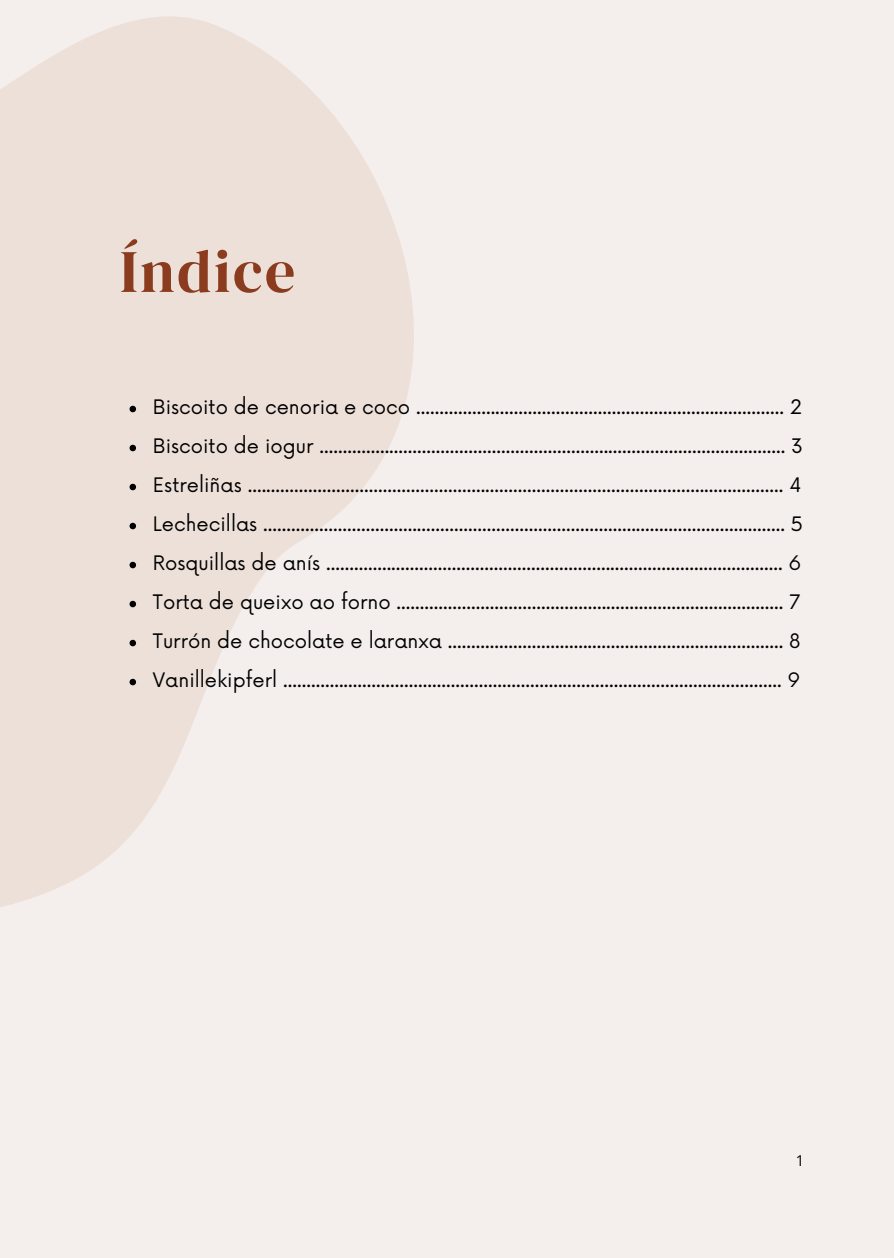
<style>
.page{position:relative;width:894px;height:1258px;background:#fff}
.page>*{position:absolute;margin:0;border:0;box-sizing:border-box;transform-origin:0 0}
.t1{font:60.3px "DM Serif Display";letter-spacing:.035em;color:#8b3b1e}
.t2{font:19.5px "Now";color:#000}
.t3{font:15px "Open Sans";color:#000}
</style>
<div class="page">
<div style="left:0;top:0;width:893px;height:1258px;background:#f4efed"></div>
<svg style="left:0;top:16px;width:414px;height:891px;fill:#ede0d9"></svg>
<svg style="left:129px;top:406px;width:7px;height:6px"></svg>
<svg style="left:129px;top:445px;width:7px;height:6px"></svg>
<svg style="left:129px;top:484px;width:7px;height:6px"></svg>
<svg style="left:129px;top:523px;width:7px;height:6px"></svg>
<svg style="left:129px;top:562px;width:7px;height:6px"></svg>
<svg style="left:129px;top:601px;width:7px;height:6px"></svg>
<svg style="left:129px;top:640px;width:7px;height:6px"></svg>
<svg style="left:129px;top:679px;width:7px;height:6px"></svg>
<p class="t1" style="left:120px;top:229px;width:177px">Índice</p>
<h1 class="t2" style="left:153px;top:396px;width:650px">Biscoito de cenoria e coco ............................................................................... 2</h1>
<p class="t2" style="left:153px;top:435px;width:651px">Biscoito de iogur .................................................................................................... 3</p>
<p class="t2" style="left:153px;top:474px;width:650px">Estreliñas ................................................................................................................... 4</p>
<p class="t2" style="left:153px;top:513px;width:651px">Lechecillas ................................................................................................................ 5</p>
<p class="t2" style="left:153px;top:552px;width:650px">Rosquillas de anís .................................................................................................. 6</p>
<p class="t2" style="left:153px;top:591px;width:649px">Torta de queixo ao forno ................................................................................... 7</p>
<p class="t2" style="left:153px;top:630px;width:649px">Turrón de chocolate e laranxa ........................................................................ 8</p>
<p class="t2" style="left:153px;top:669px;width:648px">Vanillekipferl ........................................................................................................... 9</p>
<p class="t3" style="left:795px;top:1150px;width:10px">1</p>
</div>
